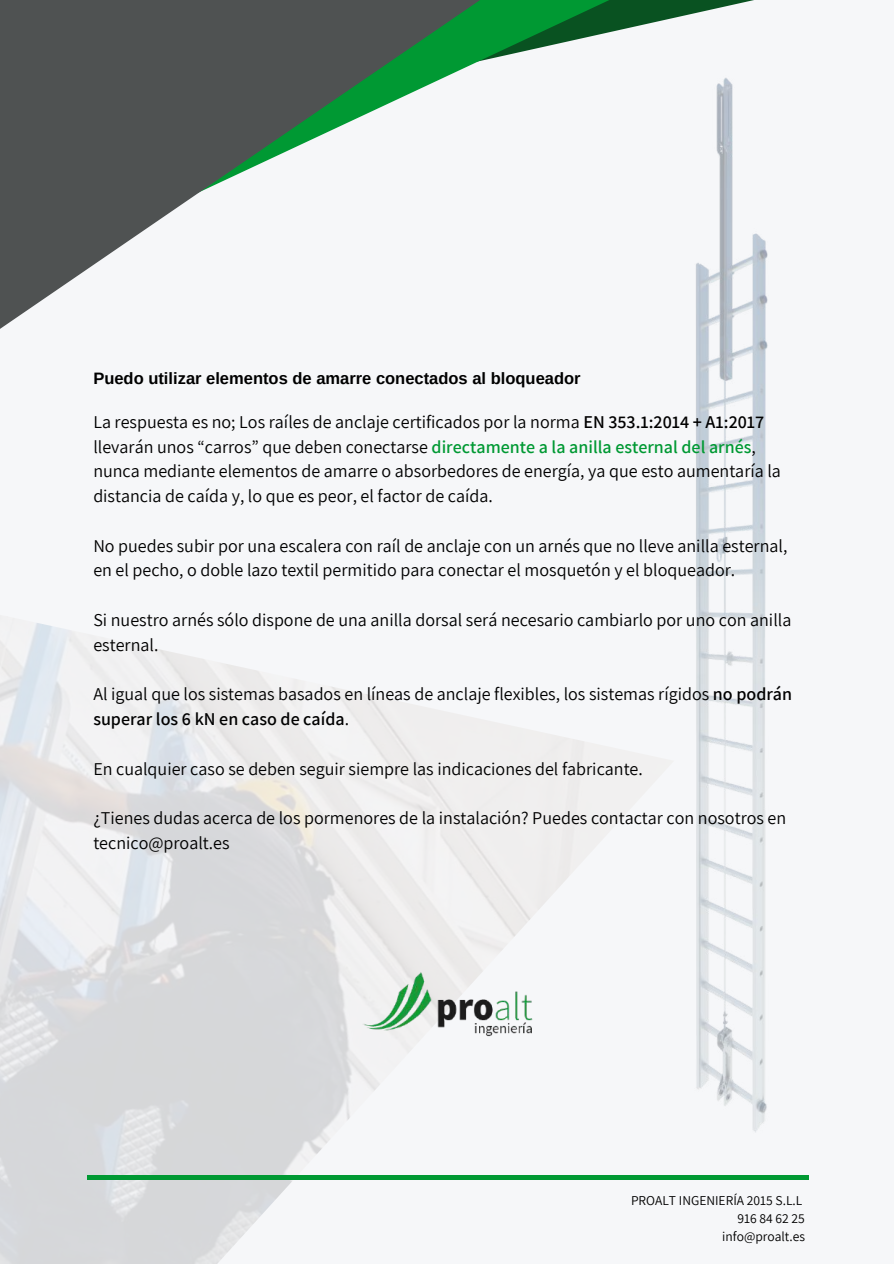
<style>
.page{position:relative;width:894px;height:1264px;background:#fff}
.page>*{position:absolute;margin:0;border:0;box-sizing:border-box;transform-origin:0 0}
.t1{font:18px/24.8px "Assistant";color:#000}
.t2{font:700 16.5px "Arimo";color:#000}
.t3{font:13.5px/18px "Assistant";color:#000;text-align:right}
.s1{font-weight:600}
.s2{font-weight:600;color:#093}
</style>
<div class="page">
<div style="left:0;top:0;width:893px;height:1263px;background:#f6f7f9"></div>
<img style="left:696px;top:555px;width:71px;height:577px">
<img style="left:0;top:623px;width:674px;height:640px">
<svg style="left:609px;top:0;width:159px;height:555px"></svg>
<svg style="left:0;top:0;width:609px;height:329px"></svg>
<hr style="left:88px;top:1175px;width:720px;height:4px;background:#093">
<img style="left:353px;top:914px;width:188px;height:181px">
<p class="t2" style="left:93px;top:368px;width:488px">Puedo utilizar elementos de amarre conectados al bloqueador</p>
<p class="t1" style="left:93px;top:409px;width:689px">La respuesta es no; Los raíles de anclaje certificados por la norma <span class="s1">EN 353.1:2014 + A1:2017 </span>llevarán unos “carros” que deben conectarse <span class="s2">directamente a la anilla esternal del arnés</span>, nunca mediante elementos de amarre o absorbedores de energía, ya que esto aumentaría la distancia de caída y, lo que es peor, el factor de caída.</p>
<p class="t1" style="left:93px;top:532px;width:695px">No puedes subir por una escalera con raíl de anclaje con un arnés que no lleve anilla esternal, en el pecho, o doble lazo textil permitido para conectar el mosquetón y el bloqueador.</p>
<p class="t1" style="left:93px;top:607px;width:699px">Si nuestro arnés sólo dispone de una anilla dorsal será necesario cambiarlo por uno con anilla esternal.</p>
<p class="t1" style="left:93px;top:681px;width:700px">Al igual que los sistemas basados en líneas de anclaje flexibles, los sistemas rígidos <span class="s1">no podrán superar los 6 kN en caso de caída</span>.</p>
<p class="t1" style="left:93px;top:755px;width:551px">En cualquier caso se deben seguir siempre las indicaciones del fabricante.</p>
<p class="t1" style="left:93px;top:805px;width:694px">¿Tienes dudas acerca de los pormenores de la instalación? Puedes contactar con nosotros en tecnico@proalt.es</p>
<p class="t3" style="left:630px;top:1191px;width:175px">PROALT INGENIERÍA 2015 S.L.L<br>916 84 62 25<br>info@proalt.es</p>
</div>
